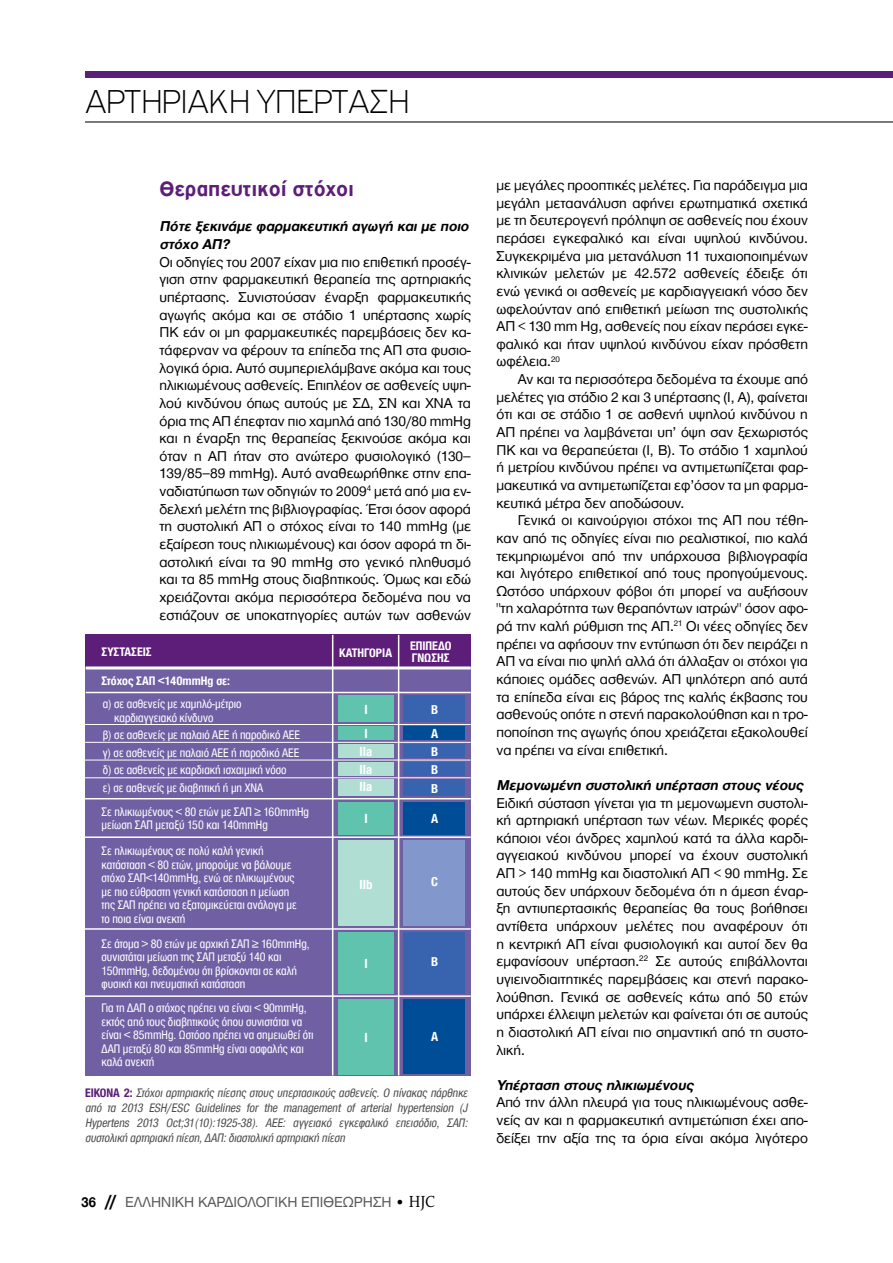
<style>
.page{position:relative;width:893px;height:1263px;background:#fff}
.page>*{position:absolute;margin:0;border:0;box-sizing:border-box;transform-origin:0 0}
.t1{font:100 35.25px "PF Highway Gothic";letter-spacing:-.01em;color:#000}
.t2{font:700 22.5px "PF Highway Gothic";color:#5d1e79}
.t3{font:15px "Helvetica Neue Greek";color:#58595b}
.t4{font:14.7px/17.7px "Helvetica Neue Greek";color:#000;text-align:justify}
.t5{font:italic 700 14.7px/17.7px "Helvetica Neue Greek";color:#000}
.t6{font:700 condensed 13.5px/17.7px "Helvetica Neue Greek";color:#fff}
.t7{font:condensed 12.75px/13.5px "Helvetica Neue Greek";color:#fff}
.t8{font:italic condensed 12.75px/15px "Helvetica Neue Greek";color:#4d4d4f;text-align:justify}
.t9{font:700 condensed 12.75px/12.8px "Helvetica Neue Greek";color:#fff}
.s1{font-weight:700;font-style:normal;color:#5d1e79}
.s2{font-weight:700;color:#000}
.s3{font-family:"Futura TGR";font-weight:700;font-size:16.5px;color:#000}
.s4{color:#000}
.s5{font-family:"PF Archive Pro";font-size:16.5px;color:#000}
</style>
<div class="page">
<div style="left:85px;top:72px;width:808px;height:6px;background:#5d1e79"></div>
<hr style="left:85px;top:121px;width:808px;height:1px;background:#000">
<div style="left:85px;top:635px;width:386px;height:440px;background:#7060a3"></div>
<div style="left:85px;top:634px;width:386px;height:33px;background:#5d1e79"></div>
<div style="left:404px;top:695px;width:61px;height:27px;background:#3763af"></div>
<div style="left:404px;top:726px;width:61px;height:14px;background:#004d97"></div>
<div style="left:404px;top:802px;width:61px;height:32px;background:#004d97"></div>
<div style="left:404px;top:840px;width:61px;height:85px;background:#8298cd"></div>
<div style="left:404px;top:744px;width:61px;height:14px;background:#3763af"></div>
<div style="left:404px;top:762px;width:61px;height:13px;background:#3763af"></div>
<div style="left:404px;top:780px;width:61px;height:16px;background:#3763af"></div>
<div style="left:404px;top:932px;width:61px;height:61px;background:#3763af"></div>
<div style="left:404px;top:999px;width:61px;height:75px;background:#004d97"></div>
<div style="left:338px;top:744px;width:55px;height:14px;background:#b1ded3"></div>
<div style="left:338px;top:762px;width:55px;height:14px;background:#b1ded3"></div>
<div style="left:338px;top:780px;width:55px;height:16px;background:#b1ded3"></div>
<div style="left:338px;top:840px;width:55px;height:86px;background:#b1ded3"></div>
<div style="left:338px;top:695px;width:55px;height:27px;background:#60c3ad"></div>
<div style="left:338px;top:726px;width:55px;height:14px;background:#60c3ad"></div>
<div style="left:338px;top:802px;width:55px;height:32px;background:#60c3ad"></div>
<div style="left:338px;top:932px;width:55px;height:61px;background:#60c3ad"></div>
<div style="left:338px;top:999px;width:55px;height:76px;background:#60c3ad"></div>
<hr style="left:86px;top:692px;width:385px;height:1px;background:#fff">
<hr style="left:86px;top:666px;width:385px;height:3px;background:#fff">
<hr style="left:85px;top:724px;width:386px;height:1px;background:#fff">
<hr style="left:85px;top:742px;width:386px;height:1px;background:#fff">
<hr style="left:85px;top:760px;width:386px;height:1px;background:#fff">
<hr style="left:85px;top:777px;width:386px;height:1px;background:#fff">
<hr style="left:85px;top:798px;width:386px;height:1px;background:#fff">
<hr style="left:85px;top:836px;width:386px;height:2px;background:#fff">
<hr style="left:85px;top:928px;width:386px;height:2px;background:#fff">
<hr style="left:85px;top:995px;width:386px;height:2px;background:#fff">
<hr style="left:398px;top:635px;width:1px;height:440px;background:#fff">
<hr style="left:332px;top:635px;width:1px;height:440px;background:#fff">
<h1 class="t1" style="left:85px;top:84px;width:326px">ΑΡΤΗΡΙΑΚΗ ΥΠΕΡΤΑΣΗ</h1>
<h2 class="t2" style="left:159px;top:177px;width:196px">Θεραπευτικοί στόχοι</h2>
<p class="t5" style="left:159px;top:218px;width:314px">Πότε ξεκινάμε φαρμακευτική αγωγή και με ποιο στόχο ΑΠ?</p>
<p class="t4" style="left:159px;top:253px;width:313px">Οι οδηγίες του 2007 είχαν μια πιο επιθετική προσέγ&shy;γιση στην φαρμακευτική θεραπεία της αρτηριακής υπέρτασης. Συνιστούσαν έναρξη φαρμακευτικής αγωγής ακόμα και σε στάδιο 1 υπέρτασης χωρίς ΠΚ εάν οι μη φαρμακευτικές παρεμβάσεις δεν κα&shy;τάφερναν να φέρουν τα επίπεδα της ΑΠ στα φυσιο&shy;λογικά όρια. Αυτό συμπεριελάμβανε ακόμα και τους ηλικιωμένους ασθενείς. Επιπλέον σε ασθενείς υψη&shy;λού κινδύνου όπως αυτούς με ΣΔ, ΣΝ και ΧΝΑ τα όρια της ΑΠ έπεφταν πιο χαμηλά από 130/80 mmHg και η έναρξη της θεραπείας ξεκινούσε ακόμα και όταν η ΑΠ ήταν στο ανώτερο φυσιολογικό (130– 139/85–89 mmHg). Αυτό αναθεωρήθηκε στην επα&shy;ναδιατύπωση των οδηγιών το 2009<sup>4</sup> μετά από μια εν&shy;δελεχή μελέτη της βιβλιογραφίας. Έτσι όσον αφορά τη συστολική ΑΠ ο στόχος είναι το 140 mmHg (με εξαίρεση τους ηλικιωμένους) και όσον αφορά τη δι&shy;αστολική είναι τα 90 mmHg στο γενικό πληθυσμό και τα 85 mmHg στους διαβητικούς. Όμως και εδώ χρειάζονται ακόμα περισσότερα δεδομένα που να εστιάζουν σε υποκατηγορίες αυτών των ασθενών</p>
<p class="t9" style="left:102px;top:646px;width:7px">ΣΥΣΤΑΣ</p>
<p class="t9" style="left:137px;top:646px;width:11px">ΕΙΣ</p>
<p class="t9" style="left:410px;top:639px;width:42px">ΕΠΙΠΕΔΟ<br>ΓΝΩΣΗΣ</p>
<p class="t9" style="left:339px;top:646px;width:7px">ΚΑΤΗΓΟΡΙΑ</p>
<p class="t9" style="left:102px;top:675px;width:130px">Στόχος ΣΑΠ &lt;140mmHg σε:</p>
<p class="t7" style="left:114px;top:697px;width:129px;text-indent:-12px">α) σε ασθενείς με χαμηλό-μέτριο καρδιαγγειακό κίνδυνο</p>
<p class="t7" style="left:103px;top:726px;width:199px;line-height:17.7px">β) σε ασθενείς με παλαιό ΑΕΕ ή παροδικό ΑΕΕ γ) σε ασθενείς με παλαιό ΑΕΕ ή παροδικό ΑΕΕ δ) σε ασθενείς με καρδιακή ισχαιμική νόσο<br>ε) σε ασθενείς με διαβητική ή μη ΧΝΑ</p>
<p class="t7" style="left:102px;top:805px;width:209px">Σε ηλικιωμένους &lt; 80 ετών με ΣΑΠ ≥ 160mmHg μείωση ΣΑΠ μεταξύ 150 και 140mmHg</p>
<p class="t7" style="left:102px;top:844px;width:197px">Σε ηλικιωμένους σε πολύ καλή γενική κατάσταση &lt; 80 ετών, μπορούμε να βάλουμε στόχο ΣΑΠ&lt;140mmHg, ενώ σε ηλικιωμένους με πιο εύθραστη γενική κατάσταση η μείωση της ΣΑΠ πρέπει να εξατομικεύεται ανάλογα με το ποια είναι ανεκτή</p>
<p class="t7" style="left:102px;top:937px;width:210px">Σε άτομα &gt; 80 ετών με αρχική ΣΑΠ ≥ 160mmHg, συνιστάται μείωση της ΣΑΠ μεταξύ 140 και 150mmHg, δεδομένου ότι βρίσκονται σε καλή φυσική και πνευματική κατάσταση</p>
<p class="t7" style="left:102px;top:1001px;width:214px">Για τη ΔΑΠ ο στόχος πρέπει να είναι &lt; 90mmHg, εκτός από τους διαβητικούς όπου συνιστάται να είναι &lt; 85mmHg. Ωστόσο πρέπει να σημειωθεί ότι ΔΑΠ μεταξύ 80 και 85mmHg είναι ασφαλής και καλά ανεκτή</p>
<p class="t6" style="left:364px;top:697px;width:3px;line-height:24.2px">Ι<br>Ι</p>
<p class="t6" style="left:360px;top:743px;width:14px;text-align:justify">ΙΙ a ΙΙ a ΙΙ a</p>
<p class="t6" style="left:364px;top:810px;width:3px">Ι</p>
<p class="t6" style="left:360px;top:875px;width:14px">ΙΙ b</p>
<p class="t6" style="left:364px;top:955px;width:3px">Ι</p>
<p class="t6" style="left:364px;top:1029px;width:3px">Ι</p>
<p class="t6" style="left:431px;top:697px;width:9px;line-height:24.5px">B<br>A</p>
<p class="t6" style="left:431px;top:743px;width:9px">B<br>B</p>
<p class="t6" style="left:431px;top:779px;width:9px">B</p>
<p class="t6" style="left:431px;top:809px;width:9px">A</p>
<p class="t6" style="left:431px;top:873px;width:8px">C</p>
<p class="t6" style="left:431px;top:953px;width:9px">B</p>
<p class="t6" style="left:431px;top:1027px;width:9px">A</p>
<p class="t8" style="left:85px;top:1085px;width:386px"><span class="s1">Ε ι κό ν α 2 :</span> Στόχοι αρτηριακής πίεσης στους υπερτασικούς ασθενείς. Ο πίνακας πάρθηκε από τα 2013 ESH/ESC Guidelines for the management of arterial hypertension (J Hypertens 2013 Oct;31(10):1925-38). ΑΕΕ: αγγειακό εγκεφαλικό επεισόδιο, ΣΑΠ: συστολική αρτηριακή πίεση,ΔΑΠ:διαστολική αρτηριακή πίεση</p>
<p class="t3" style="left:82px;top:1194px;width:355px"><span class="s2">36</span> <span class="s3">//</span> EΛΛΗΝΙΚΗ ΚΑΡΔΙΟΛΟΓΙΚΗ ΕΠΙΘΕΩΡΗΣΗ <span class="s4">•</span> <span class="s5">HJC</span></p>
<p class="t4" style="left:496px;top:176px;width:313px">με μεγάλες προοπτικές μελέτες. Για παράδειγμα μια μεγάλη μεταανάλυση αφήνει ερωτηματικά σχετικά με τη δευτερογενή πρόληψη σε ασθενείς που έχουν περάσει εγκεφαλικό και είναι υψηλού κινδύνου.<br>Συγκεκριμένα μια μετανάλυση 11 τυχαιοποιημένων κλινικών μελετών με 42.572 ασθενείς έδειξε ότι ενώ γενικά οι ασθενείς με καρδιαγγειακή νόσο δεν ωφελούνταν από επιθετική μείωση της συστολικής ΑΠ &lt; 130 mm Hg, ασθενείς που είχαν περάσει εγκε&shy;φαλικό και ήταν υψηλού κινδύνου είχαν πρόσθετη ωφέλεια.<sup>20</sup></p>
<p class="t4" style="left:496px;top:370px;width:313px;text-indent:21px">Αν και τα περισσότερα δεδομένα τα έχουμε από μελέτες για στάδιο 2 και 3 υπέρτασης (Ι, Α), φαίνεται ότι και σε στάδιο 1 σε ασθενή υψηλού κινδύνου η ΑΠ πρέπει να λαμβάνεται υπ’ όψη σαν ξεχωριστός ΠΚ και να θεραπεύεται (Ι, Β). Το στάδιο 1 χαμηλού ή μετρίου κινδύνου πρέπει να αντιμετωπίζεται φαρ&shy;μακευτικά να αντιμετωπίζεται εφ’όσον τα μη φαρμα&shy;κευτικά μέτρα δεν αποδώσουν.</p>
<p class="t4" style="left:496px;top:512px;width:313px;text-indent:21px">Γενικά οι καινούργιοι στόχοι της ΑΠ που τέθη&shy;καν από τις οδηγίες είναι πιο ρεαλιστικοί, πιο καλά τεκμηριωμένοι από την υπάρχουσα βιβλιογραφία και λιγότερο επιθετικοί από τους προηγούμενους.<br>Ωστόσο υπάρχουν φόβοι ότι μπορεί να αυξήσουν "τη χαλαρότητα των θεραπόντων ιατρών" όσον αφο&shy;ρά την καλή ρύθμιση της ΑΠ.<sup>21</sup> Οι νέες οδηγίες δεν πρέπει να αφήσουν την εντύπωση ότι δεν πειράζει η ΑΠ να είναι πιο ψηλή αλλά ότι άλλαξαν οι στόχοι για κάποιες ομάδες ασθενών. ΑΠ ψηλότερη από αυτά τα επίπεδα είναι εις βάρος της καλής έκβασης του ασθενούς οπότε η στενή παρακολούθηση και η τρο&shy;ποποίηση της αγωγής όπου χρειάζεται εξακολουθεί να πρέπει να είναι επιθετική.</p>
<p class="t5" style="left:496px;top:776px;width:311px">Μεμονωμένη συστολική υπέρταση στους νέους</p>
<p class="t4" style="left:496px;top:794px;width:313px">Ειδική σύσταση γίνεται για τη μεμονωμενη συστολι&shy;κή αρτηριακή υπέρταση των νέων. Μερικές φορές κάποιοι νέοι άνδρες χαμηλού κατά τα άλλα καρδι&shy;αγγειακού κινδύνου μπορεί να έχουν συστολική ΑΠ &gt; 140 mmHg και διαστολική ΑΠ &lt; 90 mmHg. Σε αυτούς δεν υπάρχουν δεδομένα ότι η άμεση έναρ&shy;ξη αντιυπερτασικής θεραπείας θα τους βοήθησει αντίθετα υπάρχουν μελέτες που αναφέρουν ότι η κεντρική ΑΠ είναι φυσιολογική και αυτοί δεν θα εμφανίσουν υπέρταση.<sup>22</sup> Σε αυτούς επιβάλλονται υγιεινοδιαιτητικές παρεμβάσεις και στενή παρακο&shy;λούθηση. Γενικά σε ασθενείς κάτω από 50 ετών υπάρχει έλλειψη μελετών και φαίνεται ότι σε αυτούς η διαστολική ΑΠ είναι πιο σημαντική από τη συστο&shy;λική.</p>
<p class="t5" style="left:496px;top:1076px;width:201px">Υπέρταση στους ηλικιωμένους</p>
<p class="t4" style="left:496px;top:1094px;width:313px">Από την άλλη πλευρά για τους ηλικιωμένους ασθε&shy;νείς αν και η φαρμακευτική αντιμετώπιση έχει απο&shy;δείξει την αξία της τα όρια είναι ακόμα λιγότερο</p>
</div>
